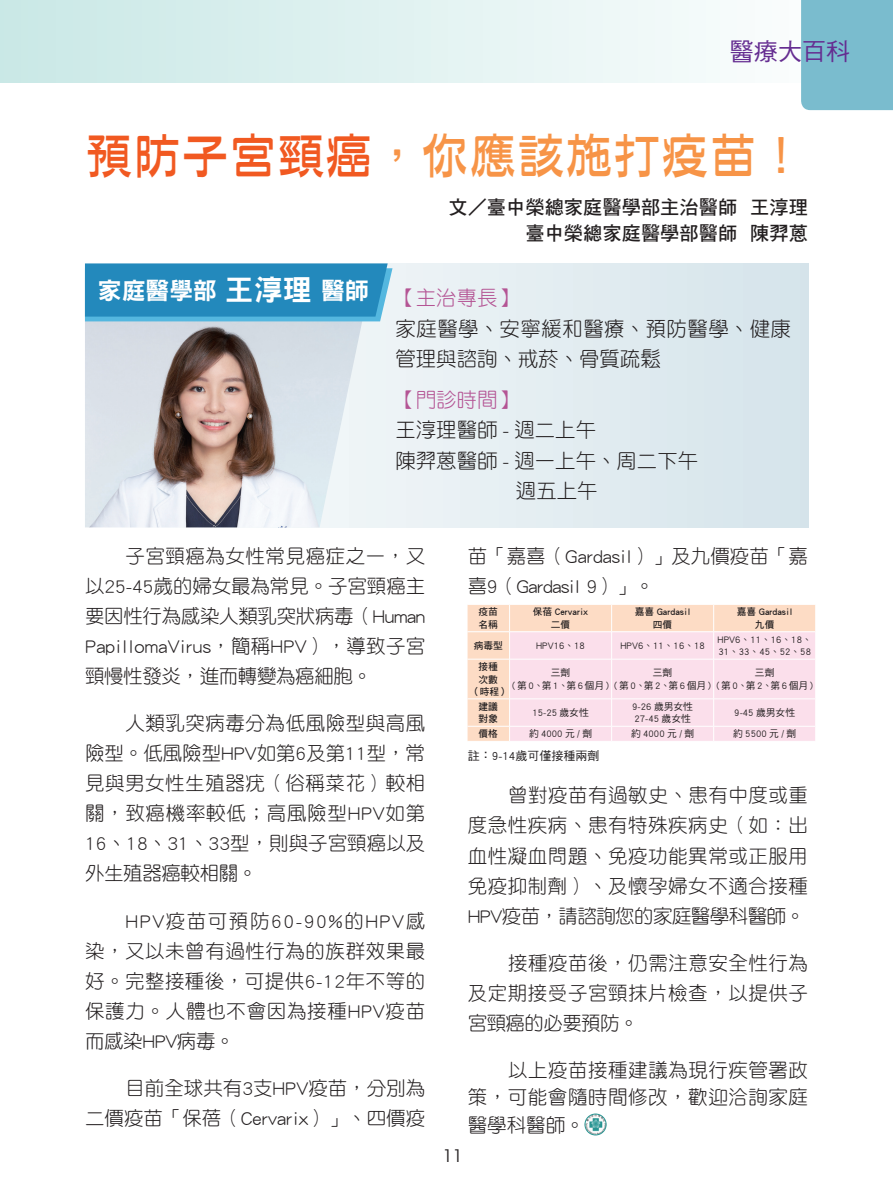
<style>
.page{position:relative;width:893px;height:1191px;background:#fff}
.page>*{position:absolute;margin:0;border:0;box-sizing:border-box;transform-origin:0 0}
.標題{font:48px "DF Ya Yi Std W6";color:#f79447}
.t1{font:24px "DF Hei Std W5";color:#652d91}
.t2{font:23.85px "DF Hei Std W9";color:#fff}
.t3{font:20.4px/30.6px "DF Yuan Std W3";letter-spacing:.025em;color:#231f20}
.t4{font:20.4px "DF Yuan Std W3";color:#231f20}
.t5{font:20.4px "DF Yuan Std W3";color:#b45494}
.內文-縮2{font:19.5px/30px "DF Yuan Std W3";letter-spacing:.015em;color:#231f20;text-align:justify}
.作者名{font:19.2px "DF Hei Std W7";color:#231f20}
.t6{font:17.7px "Avant Garde IT Cby BT";color:#231f20}
.照片說明文{font:12px "DF Hei Std W5";color:#231f20}
.t7{font:9.75px/12.3px "DF Hei Std W5";color:#231f20}
.t8{font:9.75px "DF Hei Std W7";color:#231f20}
.s1{color:#f15921}
.s2{font-size:28.95px}
</style>
<div class="page">
<svg style="left:585px;top:1115px;width:21px;height:20px"></svg>
<div style="left:585px;top:1113px;width:21px;height:22px;border:1px solid #279592;border-radius:50%"></div>
<svg style="left:467px;top:605px;width:349px;height:136px;background:#fbdfe1"></svg>
<div style="left:85px;top:263px;width:723px;height:264px;background:#e2ecf0"></div>
<img style="left:85px;top:321px;width:286px;height:206px">
<svg style="left:85px;top:263px;width:307px;height:58px;background:#2c8fc0"></svg>
<div style="left:0;top:0;width:878px;height:82px;background:linear-gradient(to right,#c9e8e6,#feffff)"></div>
<div style="left:801px;top:0;width:92px;height:110px;background:#7abcce"></div>
<p class="t1" style="left:730px;top:39px;width:122px">醫療大百科</p>
<p class="標題" style="left:85px;top:130px;width:721px"><span class="s1">預防子宮頸癌</span>，你應該施打疫苗！</p>
<p class="作者名" style="left:448px;top:197px;width:361px">文／臺中榮總家庭醫學部主治醫師 王淳理</p>
<p class="作者名" style="left:525px;top:222px;width:284px">臺中榮總家庭醫學部醫師 陳羿蒽</p>
<p class="t2" style="left:98px;top:277px;width:272px">家庭醫學部 <span class="s2">王淳理</span> 醫師</p>
<p class="t5" style="left:395px;top:287px;width:124px">【主治專長】</p>
<p class="t3" style="left:395px;top:313px;width:397px">家庭醫學、安寧緩和醫療、預防醫學、健康管理與諮詢、戒菸、骨質疏鬆</p>
<p class="t5" style="left:395px;top:388px;width:124px">【門診時間】</p>
<p class="t4" style="left:395px;top:419px;width:202px">王淳理醫師 - 週二上午</p>
<p class="t4" style="left:395px;top:449px;width:304px">陳羿蒽醫師 - 週一上午、周二下午</p>
<p class="t4" style="left:516px;top:480px;width:83px">週五上午</p>
<p class="內文-縮2" style="left:85px;top:541px;width:342px;text-indent:40px">子宮頸癌為女性常見癌症之一，又以25-45歲的婦女最為常見。子宮頸癌主要因性行為感染人類乳突狀病毒（Human PapillomaVirus，簡稱HPV），導致子宮頸慢性發炎，進而轉變為癌細胞。</p>
<p class="內文-縮2" style="left:85px;top:708px;width:342px;text-indent:40px">人類乳突病毒分為低風險型與高風險型。低風險型HPV如第6及第11型，常見與男女性生殖器疣（俗稱菜花）較相關，致癌機率較低；高風險型HPV如第16、18、31、33型，則與子宮頸癌以及外生殖器癌較相關。</p>
<p class="內文-縮2" style="left:85px;top:905px;width:342px;text-indent:40px">HPV疫苗可預防60-90%的HPV感染，又以未曾有過性行為的族群效果最好。完整接種後，可提供6-12年不等的保護力。人體也不會因為接種HPV疫苗而感染HPV病毒。</p>
<p class="內文-縮2" style="left:85px;top:1072px;width:342px;text-align:right">目前全球共有3支HPV疫苗，分別為<br>二價疫苗「保蓓（Cervarix）」、四價疫</p>
<p class="t6" style="left:443px;top:1145px;width:21px">11</p>
<p class="內文-縮2" style="left:468px;top:541px;width:342px">苗「嘉喜（Gardasil）」及九價疫苗「嘉喜9（Gardasil 9）」。</p>
<p class="t8" style="left:479px;top:606px;width:21px">疫苗</p>
<p class="t8" style="left:479px;top:619px;width:21px">名稱</p>
<p class="t8" style="left:533px;top:606px;width:57px">保蓓 Cervarix</p>
<p class="t8" style="left:551px;top:619px;width:21px">二價</p>
<p class="t8" style="left:635px;top:606px;width:57px">嘉喜 Gardasil</p>
<p class="t8" style="left:653px;top:619px;width:21px">四價</p>
<p class="t8" style="left:737px;top:606px;width:57px">嘉喜 Gardasil</p>
<p class="t8" style="left:755px;top:619px;width:21px">九價</p>
<p class="t8" style="left:474px;top:640px;width:31px">病毒型</p>
<p class="t7" style="left:536px;top:639px;width:50px">HPV16、18</p>
<p class="t7" style="left:620px;top:639px;width:86px">HPV6、11、16、18</p>
<p class="t7" style="left:718px;top:633px;width:96px">HPV6、11、16、18、<br>31、33、45、52、58</p>
<p class="t8" style="left:479px;top:661px;width:21px">接種</p>
<p class="t8" style="left:479px;top:673px;width:21px">次數</p>
<p class="t8" style="left:470px;top:686px;width:40px">（時程）</p>
<p class="t7" style="left:551px;top:666px;width:21px">三劑</p>
<p class="t7" style="left:512px;top:679px;width:98px">(第0、第1、第6個月)</p>
<p class="t7" style="left:653px;top:666px;width:21px">三劑</p>
<p class="t7" style="left:614px;top:679px;width:98px">(第0、第2、第6個月)</p>
<p class="t7" style="left:755px;top:666px;width:21px">三劑</p>
<p class="t7" style="left:716px;top:679px;width:98px">(第0、第2、第6個月)</p>
<p class="t8" style="left:479px;top:701px;width:21px">建議</p>
<p class="t8" style="left:479px;top:713px;width:21px">對象</p>
<p class="t7" style="left:532px;top:706px;width:58px">15-25 歲女性</p>
<p class="t7" style="left:632px;top:700px;width:62px">9-26 歲男女性</p>
<p class="t7" style="left:634px;top:712px;width:58px">27-45 歲女性</p>
<p class="t7" style="left:734px;top:706px;width:62px">9-45 歲男女性</p>
<p class="t8" style="left:479px;top:728px;width:21px">價格</p>
<p class="t7" style="left:529px;top:727px;width:65px">約4000元/劑</p>
<p class="t7" style="left:631px;top:727px;width:65px">約4000元/劑</p>
<p class="t7" style="left:733px;top:727px;width:65px">約5500元/劑</p>
<p class="照片說明文" style="left:468px;top:749px;width:133px">註：9-14歲可僅接種兩劑</p>
<p class="內文-縮2" style="left:468px;top:780px;width:342px;text-indent:40px">曾對疫苗有過敏史、患有中度或重度急性疾病、患有特殊疾病史（如：出血性凝血問題、免疫功能異常或正服用免疫抑制劑）、及懷孕婦女不適合接種HPV疫苗，請諮詢您的家庭醫學科醫師。</p>
<p class="內文-縮2" style="left:468px;top:947px;width:342px;text-indent:40px">接種疫苗後，仍需注意安全性行為及定期接受子宮頸抹片檢查，以提供子宮頸癌的必要預防。</p>
<p class="內文-縮2" style="left:468px;top:1055px;width:342px;line-height:27.5px;text-indent:40px">以上疫苗接種建議為現行疾管署政策，可能會隨時間修改，歡迎洽詢家庭醫學科醫師。</p>
</div>
